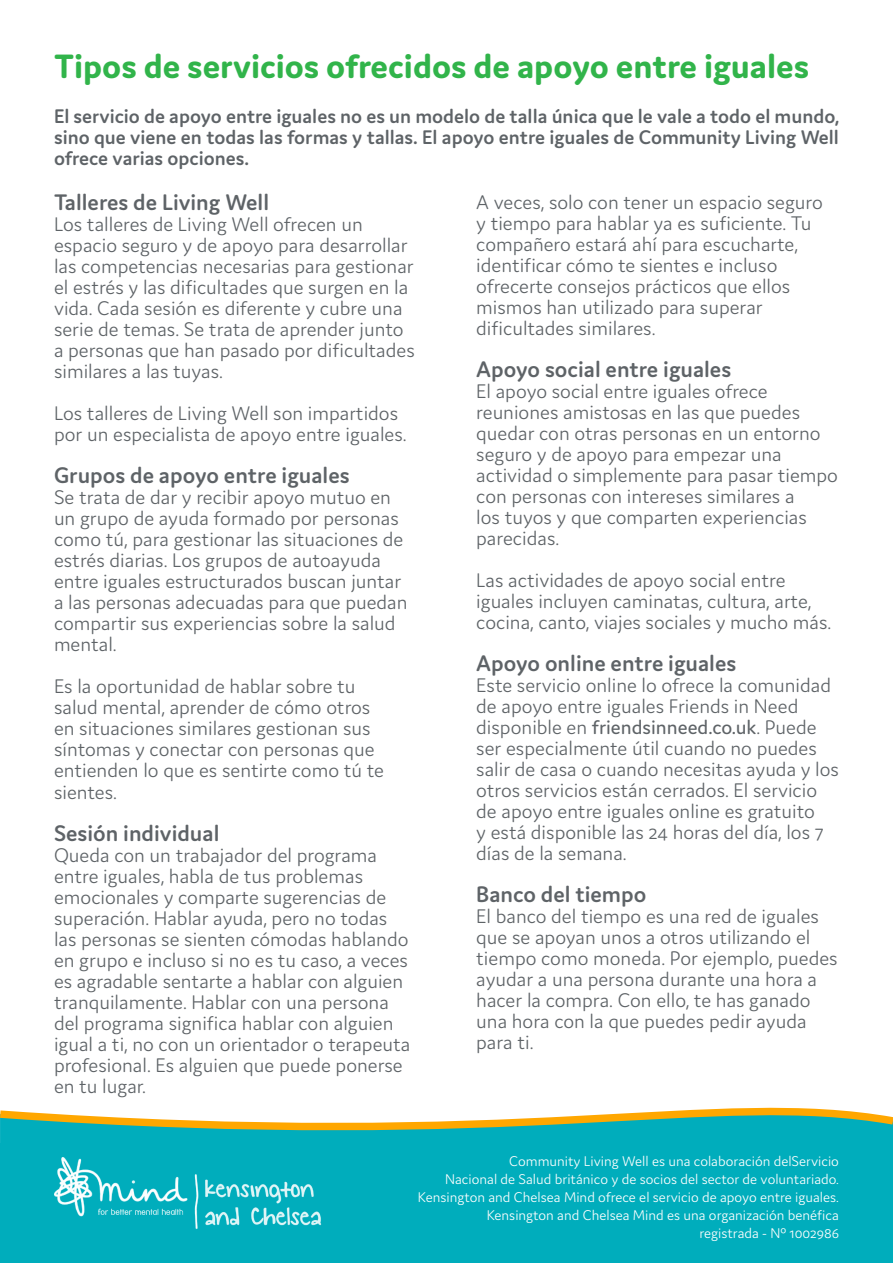
<style>
.page{position:relative;width:893px;height:1263px;background:#fff}
.page>*{position:absolute;margin:0;border:0;box-sizing:border-box;transform-origin:0 0}
.t1{font:700 36px "Domus";color:#31b44a}
.t2{font:600 24px "Domus";color:#5e6367}
.t3{font:300 21px/21px "Domus";color:#5e6367}
.t4{font:600 21px/21px "Domus";color:#5e6367;text-align:justify}
.t5{font:300 15px "Domus";color:#fff}
.s1{font-weight:400}
</style>
<div class="page">
<svg style="left:0;top:1107px;width:893px;height:37px"></svg>
<div style="left:0;top:1144px;width:893px;height:119px;background:#00adbc"></div>
<img style="left:54px;top:1158px;width:268px;height:71px">
<p class="t1" style="left:54px;top:47px;width:757px">Tipos de servicios ofrecidos de apoyo entre iguales</p>
<p class="t4" style="left:54px;top:106px;width:787px">El servicio de apoyo entre iguales no es un modelo de talla única que le vale a todo el mundo, sino que viene en todas las formas y tallas. El apoyo entre iguales de Community Living Well ofrece varias opciones.</p>
<p class="t2" style="left:54px;top:189px;width:217px">Talleres de Living Well</p>
<p class="t3" style="left:54px;top:214px;width:362px">Los talleres de Living Well ofrecen un espacio seguro y de apoyo para desarrollar las competencias necesarias para gestionar el estrés y las dificultades que surgen en la vida. Cada sesión es diferente y cubre una serie de temas. Se trata de aprender junto a personas que han pasado por dificultades similares a las tuyas.</p>
<p class="t3" style="left:54px;top:403px;width:354px">Los talleres de Living Well son impartidos por un especialista de apoyo entre iguales.</p>
<p class="t2" style="left:54px;top:462px;width:297px">Grupos de apoyo entre iguales</p>
<p class="t3" style="left:54px;top:487px;width:355px">Se trata de dar y recibir apoyo mutuo en un grupo de ayuda formado por personas como tú, para gestionar las situaciones de estrés diarias. Los grupos de autoayuda entre iguales estructurados buscan juntar a las personas adecuadas para que puedan compartir sus experiencias sobre la salud mental.</p>
<p class="t3" style="left:54px;top:676px;width:332px">Es la oportunidad de hablar sobre tu salud mental, aprender de cómo otros en situaciones similares gestionan sus síntomas y conectar con personas que entienden lo que es sentirte como tú te sientes.</p>
<p class="t2" style="left:54px;top:819px;width:167px">Sesión individual</p>
<p class="t3" style="left:54px;top:844px;width:358px">Queda con un trabajador del programa entre iguales, habla de tus problemas emocionales y comparte sugerencias de superación. Hablar ayuda, pero no todas las personas se sienten cómodas hablando en grupo e incluso si no es tu caso, a veces es agradable sentarte a hablar con alguien tranquilamente. Hablar con una persona del programa significa hablar con alguien igual a ti, no con un orientador o terapeuta profesional. Es alguien que puede ponerse en tu lugar.</p>
<p class="t3" style="left:476px;top:191px;width:348px">A veces, solo con tener un espacio seguro y tiempo para hablar ya es suficiente. Tu compañero estará ahí para escucharte, identificar cómo te sientes e incluso ofrecerte consejos prácticos que ellos mismos han utilizado para superar dificultades similares.</p>
<p class="t2" style="left:476px;top:355px;width:257px">Apoyo social entre iguales</p>
<p class="t3" style="left:476px;top:380px;width:363px">El apoyo social entre iguales ofrece reuniones amistosas en las que puedes quedar con otras personas en un entorno seguro y de apoyo para empezar una actividad o simplemente para pasar tiempo con personas con intereses similares a<br>los tuyos y que comparten experiencias parecidas.</p>
<p class="t3" style="left:476px;top:569px;width:357px">Las actividades de apoyo social entre iguales incluyen caminatas, cultura, arte, cocina, canto, viajes sociales y mucho más.</p>
<p class="t2" style="left:476px;top:649px;width:262px">Apoyo online entre iguales</p>
<p class="t3" style="left:476px;top:674px;width:364px">Este servicio online lo ofrece la comunidad de apoyo entre iguales Friends in Need disponible en <span class="s1">friendsinneed.co.uk</span>. Puede ser especialmente útil cuando no puedes salir de casa o cuando necesitas ayuda y los otros servicios están cerrados. El servicio de apoyo entre iguales online es gratuito<br>y está disponible las 24 horas del día, los 7 días de la semana.</p>
<p class="t2" style="left:476px;top:880px;width:172px">Banco del tiempo</p>
<p class="t3" style="left:476px;top:905px;width:363px">El banco del tiempo es una red de iguales que se apoyan unos a otros utilizando el tiempo como moneda. Por ejemplo, puedes ayudar a una persona durante una hora a hacer la compra. Con ello, te has ganado una hora con la que puedes pedir ayuda para ti.</p>
<p class="t5" style="left:509px;top:1152px;width:331px">Community Living Well es una colaboración delServicio</p>
<p class="t5" style="left:445px;top:1170px;width:395px">Nacional de Salud británico y de socios del sector de voluntariado.</p>
<p class="t5" style="left:418px;top:1188px;width:423px">Kensington and Chelsea Mind ofrece el servicio de apoyo entre iguales.</p>
<p class="t5" style="left:487px;top:1206px;width:354px">Kensington and Chelsea Mind es una organización benéfica</p>
<p class="t5" style="left:699px;top:1224px;width:141px">registrada - Nº 1002986</p>
</div>
